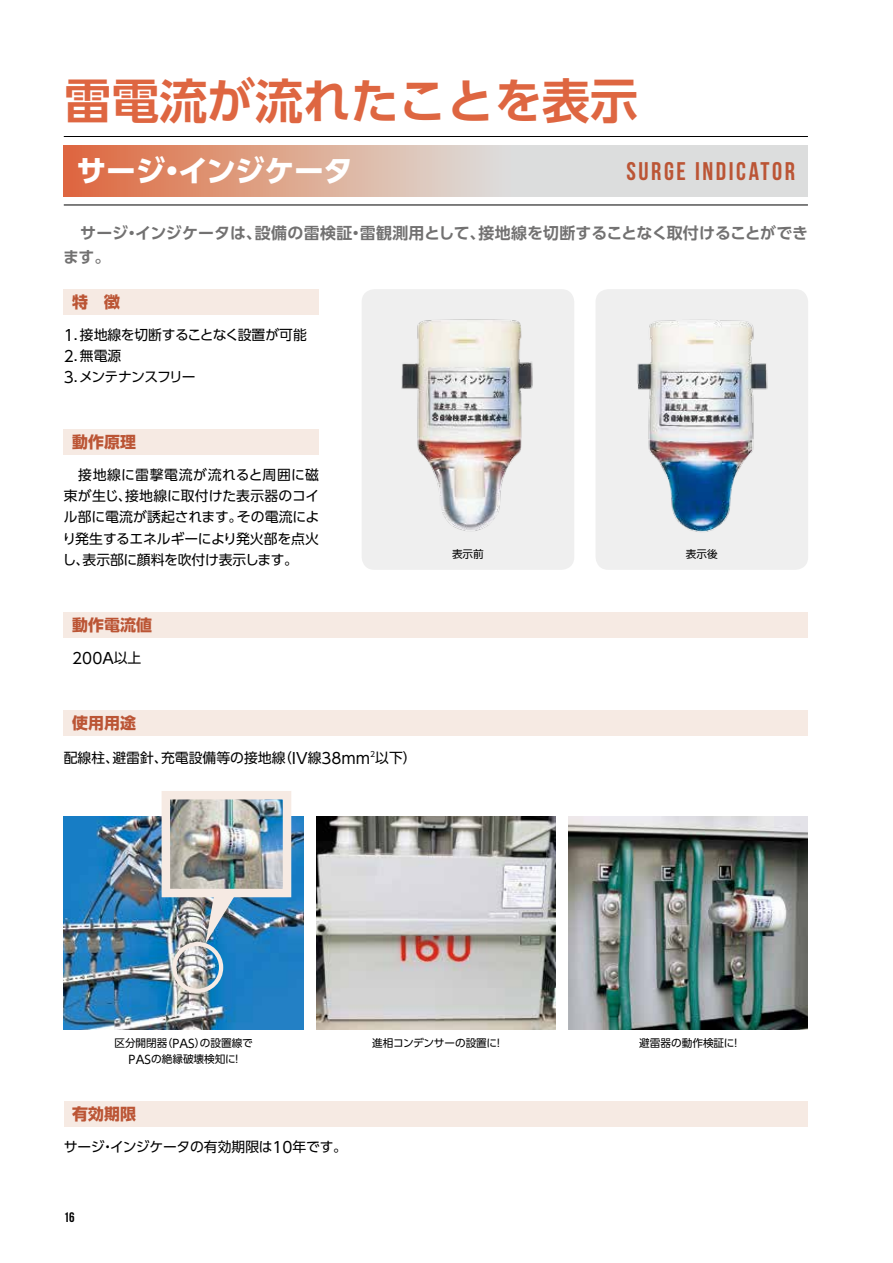
<style>
.page{position:relative;width:893px;height:1263px;background:#fff}
.page>*{position:absolute;margin:0;border:0;box-sizing:border-box;transform-origin:0 0}
.t1{font:700 47.85px "UD Shin Go Pr 6 De";color:#de6641}
.t2{font:700 29.7px "UD Shin Go Pr 6";letter-spacing:-.02em;color:#fff}
.t3{font:25.5px "Bebas Neue";letter-spacing:.1em;color:#bb5535}
.t4{font:700 15.9px/23.4px "UD Shin Go Pr 6 De";letter-spacing:-.03em;color:#727171}
.t5{font:700 15.9px "UD Shin Go Pr 6";color:#bb5535}
.t6{font:15.15px "UD Shin Go Pr 6";color:#000}
.t7{font:13.8px/21.3px "UD Shin Go Pr 6";letter-spacing:-.015em;color:#000;text-align:justify}
.t8{font:13.8px/21.3px "UD Shin Go Pr 6";letter-spacing:-.035em;color:#000}
.t9{font:13.8px "Bebas Neue";color:#000}
.t10{font:10.65px "UD Shin Go Pr 6";color:#000}
.t11{font:10.65px "UD Shin Go Pr 6";letter-spacing:-.03em;color:#000}
.s1{font-family:"UD Shin Go Pro De"}
.s2{font-size:15.15px}
.s3{font-size:13.8px}
.s4{font-size:11.7px}
</style>
<div class="page">
<svg style="left:64px;top:145px;width:744px;height:51px;background:#ddbbad"></svg>
<hr style="left:64px;top:136px;width:744px;height:1px;background:#000">
<hr style="left:64px;top:205px;width:744px;height:1px;background:#000">
<div style="left:595px;top:289px;width:213px;height:281px;background:#efefef;border-radius:13px"></div>
<img style="left:637px;top:319px;width:131px;height:213px">
<div style="left:362px;top:289px;width:212px;height:281px;background:#efefef;border-radius:13px"></div>
<img style="left:401px;top:319px;width:132px;height:212px">
<img style="left:64px;top:816px;width:239px;height:213px">
<img style="left:568px;top:816px;width:240px;height:213px">
<img style="left:316px;top:816px;width:240px;height:213px">
<div style="left:172px;top:942px;width:51px;height:51px;border:4px solid #f6eae3;border-radius:50%"></div>
<div style="left:64px;top:289px;width:255px;height:26px;background:#f6eae3"></div>
<div style="left:64px;top:429px;width:255px;height:26px;background:#f6eae3"></div>
<div style="left:64px;top:612px;width:744px;height:26px;background:#f6eae3"></div>
<div style="left:64px;top:710px;width:744px;height:26px;background:#f6eae3"></div>
<div style="left:64px;top:1101px;width:743px;height:26px;background:#f6eae3"></div>
<img style="left:172px;top:801px;width:109px;height:86px">
<div style="left:162px;top:791px;width:129px;height:106px;border:9px solid #f6eae3"></div>
<svg style="left:205px;top:893px;width:31px;height:51px;background:#7ea3bd"></svg>
<h1 class="t1" style="left:64px;top:62px;width:576px">雷電流が流れたことを表示</h1>
<h2 class="t2" style="left:77px;top:146px;width:278px">サージ・インジケータ</h2>
<h3 class="t3" style="left:626px;top:157px;width:170px">SURGE INDICATOR</h3>
<p class="t4" style="left:63px;top:221px;width:746px;text-indent:17px">サージ・インジケータは、<span class="s1">設備</span>の<span class="s1">雷検証</span>・<span class="s1">雷観測用</span>として、<span class="s1">接地線</span>を<span class="s1">切断</span>することなく<span class="s1">取付</span>けることができます。</p>
<p class="t5" style="left:72px;top:289px;width:49px">特　徴</p>
<p class="t8" style="left:64px;top:323px;width:245px"><span class="s2">1</span>．接地線を切断することなく設置が可能<br><span class="s2">2</span>．無電源<br><span class="s2">3</span>．メンテナンスフリー</p>
<p class="t5" style="left:72px;top:429px;width:65px">動作原理</p>
<p class="t7" style="left:62px;top:464px;width:258px">　接地線に雷撃電流が流れると周囲に磁束が生じ、接地線に取付けた表示器のコイル部に電流が誘起されます。その電流により発生するエネルギーにより発火部を点火し、表示部に顔料を吹付け表示します。</p>
<p class="t5" style="left:72px;top:612px;width:81px">動作電流値</p>
<p class="t6" style="left:72px;top:646px;width:71px">200A<span class="s3">以上</span></p>
<p class="t5" style="left:72px;top:710px;width:65px">使用用途</p>
<p class="t7" style="left:64px;top:746px;width:354px">配線柱、避雷針、充電設備等の接地線（<span class="s2">IV</span>線<span class="s2">38mm</span><sup>2</sup>以下）</p>
<p class="t10" style="left:452px;top:545px;width:33px">表示前</p>
<p class="t10" style="left:686px;top:545px;width:33px">表示後</p>
<p class="t10" style="left:114px;top:1034px;width:140px">区分開閉器（<span class="s4">PAS</span>）の設置線で</p>
<p class="t11" style="left:372px;top:1034px;width:133px">進相コンデンサーの設置に！</p>
<p class="t10" style="left:639px;top:1034px;width:103px">避雷器の動作検証に！</p>
<p class="t10" style="left:129px;top:1050px;width:115px"><span class="s4">PAS</span>の絶縁破壊検知に！</p>
<p class="t5" style="left:72px;top:1101px;width:65px">有効期限</p>
<p class="t7" style="left:64px;top:1135px;width:285px">サージ・インジケータの有効期限は<span class="s2">10</span>年です。</p>
<p class="t9" style="left:64px;top:1209px;width:12px">16</p>
</div>
